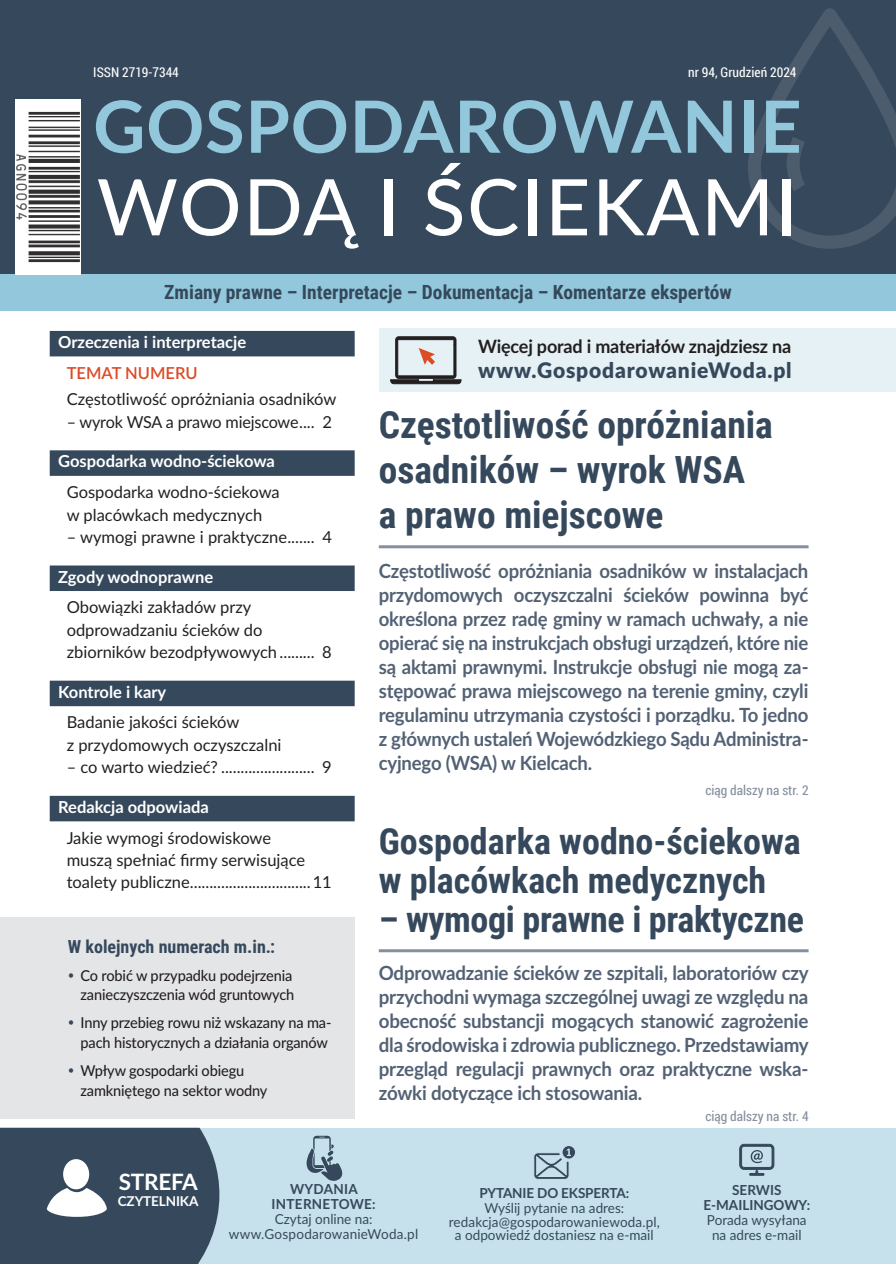
<style>
.page{position:relative;width:896px;height:1264px;background:#fff}
.page>*{position:absolute;margin:0;border:0;box-sizing:border-box;transform-origin:0 0}
.t1{font:500 78px "Lato";letter-spacing:.025em;color:#fff}
.t2{font:700 72px "Lato";letter-spacing:.01em;color:#93c7db}
.t3{font:700 37.5px/45px "Roboto Condensed";color:#36495c}
.t4{font:700 36px/39px "Roboto Condensed";color:#36495c}
.t5{font:700 22.5px "Lato";letter-spacing:-.01em;color:#fff}
.t6{font:900 21.45px "Lato";letter-spacing:.04em;color:#36495c}
.t7{font:700 19.5px/24px "Lato";letter-spacing:-.01em;color:#536174;text-align:justify;scale:.95 1}
.t8{font:700 19.5px/24px "Lato";letter-spacing:-.01em;color:#536174;text-align:justify;scale:.96 1}
.t9{font:700 19.5px "Roboto Condensed";color:#36495c}
.t10{font:700 18.3px "Lato";letter-spacing:-.01em;color:#231f20}
.t11{font:700 18px "Roboto Condensed";color:#36495c}
.t12{font:16.5px/22.4px "Lato";color:#231f20}
.t13{font:700 16.5px "Lato";color:#fff}
.t14{font:600 16.5px "Lato";color:#dc4a26}
.t15{font:500 15px/19.5px "Lato";letter-spacing:-.01em;color:#231f20;text-align:right}
.t16{font:13.8px/15px "Lato";color:#36495c;text-align:center}
.t17{font:700 13.8px/15px "Lato";color:#36495c;text-align:center}
.t18{font:700 13.8px/15px "Lato";letter-spacing:.02em;color:#36495c;text-align:center}
.t19{font:13.5px "Roboto Condensed";color:#858f9e}
.t20{font:13.5px "Roboto Condensed";color:#fff}
.t21{font:700 13.5px "Lato";letter-spacing:-.01em;color:#fff}
.s1{color:#36495c}
</style>
<div class="page">
<div style="left:0;top:1127px;width:895px;height:136px;background:#c7e1ec"></div>
<div style="left:0;top:0;width:895px;height:297px;background:#36495c"></div>
<div style="left:50px;top:331px;width:304px;height:25px;background:#36495c"></div>
<div style="left:50px;top:450px;width:304px;height:25px;background:#36495c"></div>
<div style="left:50px;top:565px;width:304px;height:26px;background:#36495c"></div>
<div style="left:50px;top:680px;width:304px;height:26px;background:#36495c"></div>
<div style="left:50px;top:795px;width:304px;height:26px;background:#36495c"></div>
<div style="left:0;top:274px;width:895px;height:36px;background:#93c7db"></div>
<div style="left:0;top:917px;width:354px;height:201px;background:#e4e5e7"></div>
<svg style="left:739px;top:1143px;width:35px;height:32px"></svg>
<svg style="left:534px;top:1146px;width:41px;height:33px"></svg>
<svg style="left:306px;top:1135px;width:37px;height:45px"></svg>
<div style="left:379px;top:328px;width:516px;height:64px;background:#e5f1f5"></div>
<svg style="left:390px;top:337px;width:71px;height:47px"></svg>
<hr style="left:379px;top:545px;width:429px;height:3px;background:#858f9e">
<hr style="left:379px;top:949px;width:429px;height:3px;background:#858f9e">
<img style="left:16px;top:99px;width:65px;height:175px">
<svg style="left:0;top:1127px;width:219px;height:137px;background:#48596b"></svg>
<svg style="left:748px;top:0;width:148px;height:258px"></svg>
<p class="t20" style="left:93px;top:63px;width:87px">ISSN 2719-7344</p>
<p class="t20" style="left:688px;top:63px;width:110px">nr 94, Grudzień 2024</p>
<h2 class="t2" style="left:93px;top:73px;width:709px">GOSPODAROWANIE</h2>
<h1 class="t1" style="left:97px;top:151px;width:702px">WODĄ I ŚCIEKAMI</h1>
<p class="t9" style="left:164px;top:278px;width:569px">Zmiany prawne – Interpretacje – Dokumentacja – Komentarze ekspertów</p>
<p class="t13" style="left:58px;top:330px;width:189px">Orzeczenia i interpretacje</p>
<p class="t14" style="left:67px;top:361px;width:132px">TEMAT NUMERU</p>
<p class="t12" style="left:67px;top:387px;width:271px">Częstotliwość opróżniania osadników</p>
<p class="t12" style="left:67px;top:410px;width:266px">– wyrok WSA a prawo miejscowe.... 2</p>
<p class="t13" style="left:58px;top:449px;width:218px">Gospodarka wodno-ściekowa</p>
<p class="t12" style="left:67px;top:480px;width:214px">Gospodarka wodno-ściekowa w placówkach medycznych</p>
<p class="t12" style="left:67px;top:525px;width:266px">– wymogi prawne i praktyczne....... 4</p>
<p class="t13" style="left:58px;top:564px;width:156px">Zgody wodnoprawne</p>
<p class="t12" style="left:67px;top:595px;width:266px">Obowiązki zakładów przy odprowadzaniu ścieków do zbiorników bezodpływowych ......... 8</p>
<p class="t13" style="left:58px;top:679px;width:110px">Kontrole i kary</p>
<p class="t12" style="left:67px;top:710px;width:216px">Badanie jakości ścieków<br>z przydomowych oczyszczalni</p>
<p class="t12" style="left:67px;top:755px;width:266px">– co warto wiedzieć? ........................ 9</p>
<p class="t13" style="left:58px;top:794px;width:152px">Redakcja odpowiada</p>
<p class="t12" style="left:67px;top:825px;width:266px">Jakie wymogi środowiskowe<br>muszą spełniać firmy serwisujące toalety publiczne...............................11</p>
<p class="t11" style="left:68px;top:933px;width:209px">W kolejnych numerach m.in.:</p>
<p class="t15" style="left:68px;top:964px;width:228px"><span class="s1">•</span> Co robić w przypadku podejrzenia zanieczyszczenia wód gruntowych</p>
<p class="t15" style="left:68px;top:1012px;width:265px"><span class="s1">•</span> Inny przebieg rowu niż wskazany na ma&shy;pach historycznych a działania organów</p>
<p class="t15" style="left:80px;top:1059px;width:188px;text-align:left;text-indent:-13px"><span class="s1">•</span> Wpływ gospodarki obiegu zamkniętego na sektor wodny</p>
<p class="t10" style="left:478px;top:333px;width:315px">Więcej porad i materiałów znajdziesz na</p>
<h3 class="t6" style="left:478px;top:354px;width:315px">www.GospodarowanieWoda.pl</h3>
<h3 class="t3" style="left:379px;top:401px;width:395px">Częstotliwość opróżniania osadników – wyrok WSA<br>a prawo miejscowe</h3>
<p class="t7" style="left:379px;top:557px;width:454px">Częstotliwość opróżniania osadników w instalacjach przydomowych oczyszczalni ścieków powinna być określona przez radę gminy w ramach uchwały, a nie opierać się na instrukcjach obsługi urządzeń, które nie są aktami prawnymi. Instrukcje obsługi nie mogą za&shy;stępować prawa miejscowego na terenie gminy, czyli regulaminu utrzymania czystości i porządku. To jedno z głównych ustaleń Wojewódzkiego Sądu Administra&shy;cyjnego (WSA) w Kielcach.</p>
<p class="t19" style="left:705px;top:780px;width:105px">ciąg dalszy na str. 2</p>
<h3 class="t4" style="left:379px;top:820px;width:423px">Gospodarka wodno-ściekowa w placówkach medycznych</h3>
<h3 class="t4" style="left:379px;top:898px;width:426px">– wymogi prawne i praktyczne</h3>
<p class="t8" style="left:379px;top:960px;width:449px">Odprowadzanie ścieków ze szpitali, laboratoriów czy przychodni wymaga szczególnej uwagi ze względu na obecność substancji mogących stanowić zagrożenie dla środowiska i zdrowia publicznego. Przedstawiamy przegląd regulacji prawnych oraz praktyczne wska&shy;zówki dotyczące ich stosowania.</p>
<p class="t19" style="left:705px;top:1106px;width:105px">ciąg dalszy na str. 4</p>
<h3 class="t5" style="left:119px;top:1164px;width:81px">STREFA</h3>
<p class="t21" style="left:118px;top:1191px;width:82px">CZYTELNIKA</p>
<p class="t18" style="left:271px;top:1180px;width:105px">WYDANIA<br>INTERNETOWE:</p>
<p class="t16" style="left:229px;top:1210px;width:191px">Czytaj online na: www.GospodarowanieWoda.pl</p>
<p class="t17" style="left:479px;top:1184px;width:151px">PYTANIE DO EKSPERTA:</p>
<p class="t16" style="left:448px;top:1200px;width:212px;line-height:13.5px">Wyślij pytanie na adres: redakcja@gospodarowaniewoda.pl, a odpowiedź dostaniesz na e-mail</p>
<p class="t17" style="left:703px;top:1181px;width:108px">SERWIS<br>E-MAILINGOWY:</p>
<p class="t16" style="left:706px;top:1211px;width:101px">Porada wysyłana na adres e-mail</p>
</div>
